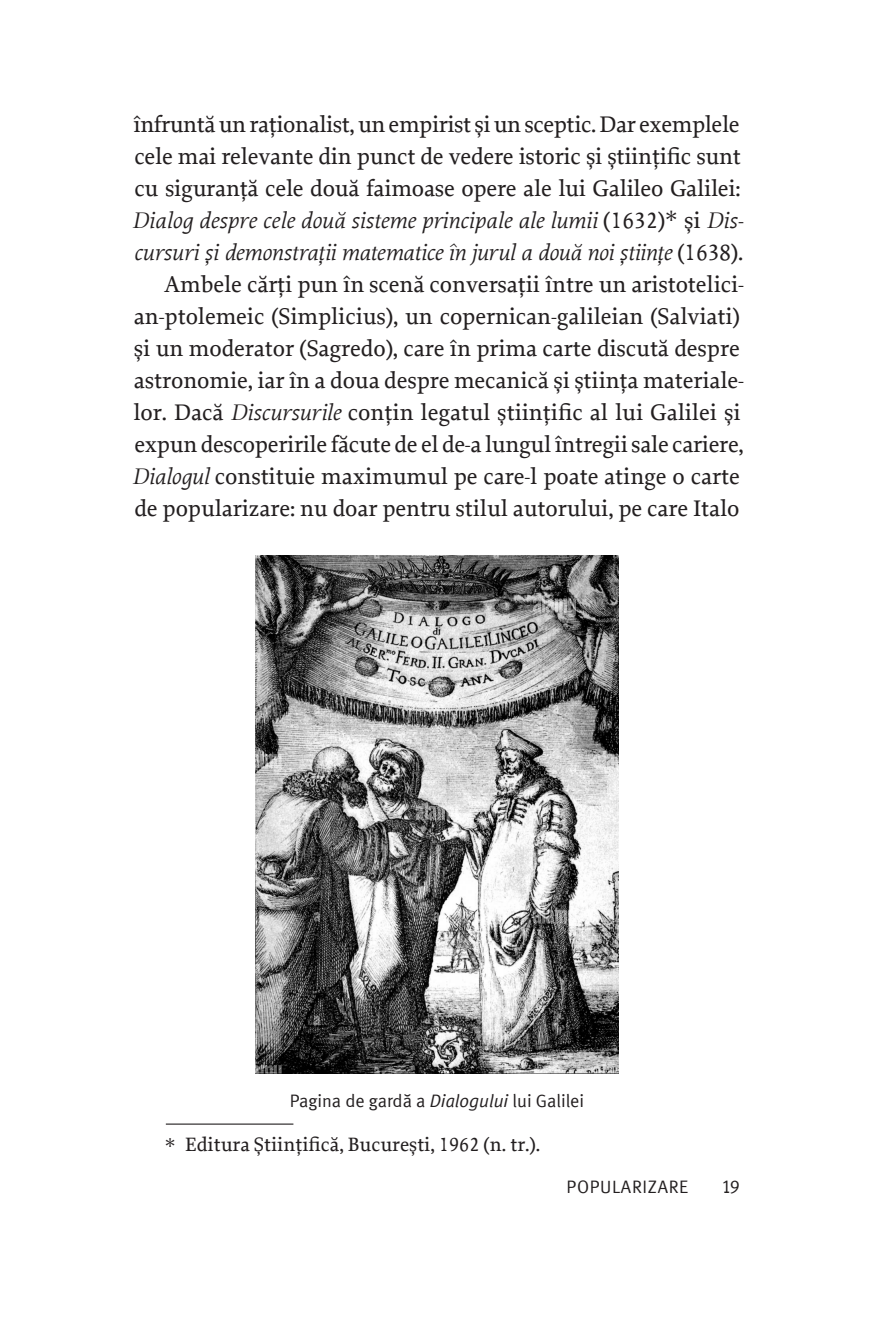
<style>
.page{position:relative;width:893px;height:1340px;background:#fff}
.page>*{position:absolute;margin:0;border:0;box-sizing:border-box;transform-origin:0 0}
.t1{font:23.62px/31.9px "Proforma Ro CENR";letter-spacing:-.005em;color:#231f20;text-align:right}
.t2{font:20.25px "Proforma Ro CENR";color:#231f20}
.t3{font:18px "Meta Ro CE NR";color:#231f20}
.t4{font:18px "Meta Ro CE NR";letter-spacing:.04em;color:#231f20}
.s1{font-style:italic}
.s2{font-family:"Meta Ro CE Italic NR"}
</style>
<div class="page">
<hr style="left:166px;top:1123px;width:127px;height:1px;background:#231f20">
<img style="left:255px;top:555px;width:364px;height:518px">
<p class="t1" style="left:132px;top:108px;width:613px">înfruntă un raționalist, un empirist și un sceptic. Dar exemplele cele mai relevante din punct de vedere istoric și științific sunt cu siguranță cele două faimoase opere ale lui Galileo Galilei:<br><span class="s1">Dialog despre cele două sisteme principale ale lumii</span> (1632)*<sup>1</sup>și <span class="s1">Dis&shy;cursuri și demonstrații matematice în jurul a două noi științe</span> (1638).<br>Ambele cărți pun în scenă conversații între un aristotelici&shy;an-ptolemeic (Simplicius), un copernican-galileian (Salviati) și un moderator (Sagredo), care în prima carte discută despre astronomie, iar în a doua despre mecanică și știința materiale&shy;lor. Dacă <span class="s1">Discursurile</span> conțin legatul științific al lui Galilei și expun descoperirile făcute de el de-a lungul întregii sale cariere, <span class="s1">Dialogul</span> constituie maximumul pe care-l poate atinge o carte de popularizare: nu doar pentru stilul autorului, pe care Italo</p>
<p class="t3" style="left:290px;top:1089px;width:296px">Pagina de gardă a <span class="s2">Dialogului</span> lui Galilei</p>
<p class="t2" style="left:165px;top:1131px;width:377px">* Editura Științifică, București, 1962 (n. tr.).</p>
<p class="t4" style="left:567px;top:1175px;width:123px">Popularizare</p>
<p class="t3" style="left:722px;top:1175px;width:19px">19</p>
</div>
